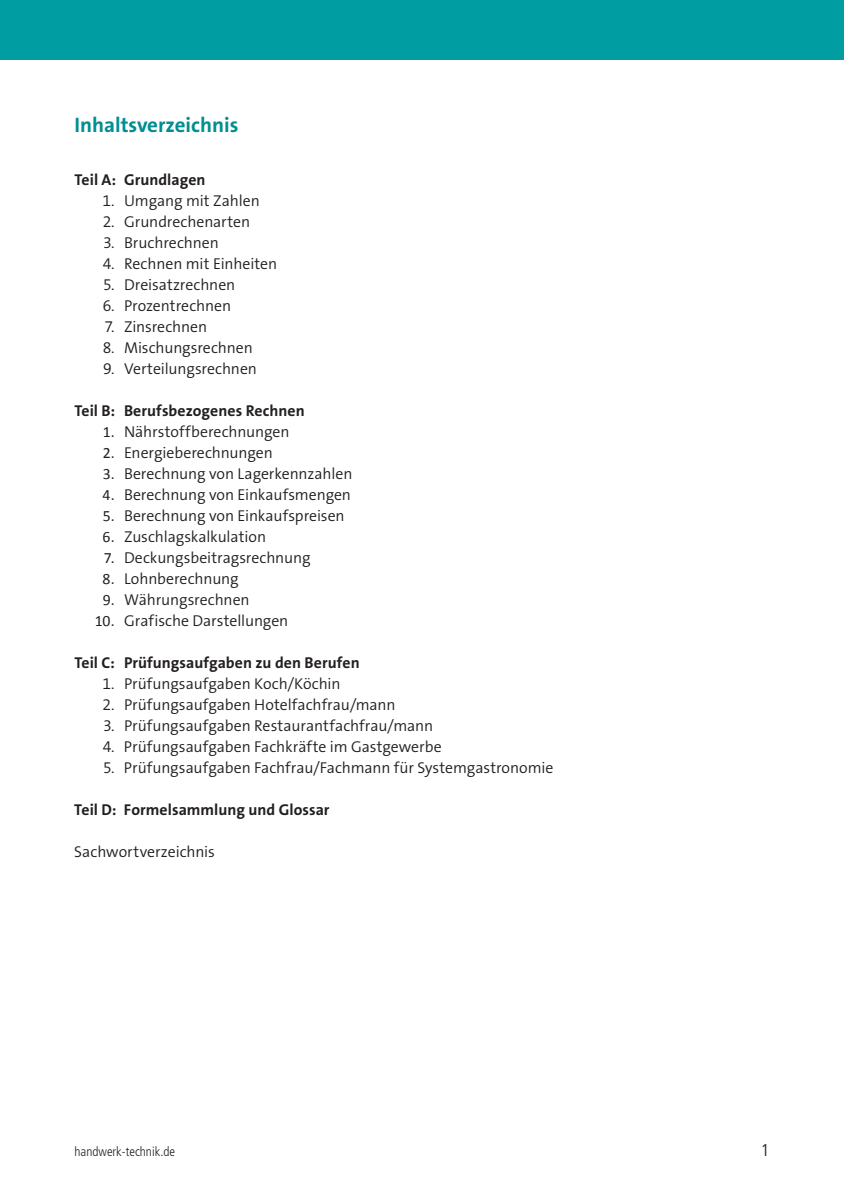
<style>
.page{position:relative;width:844px;height:1191px;background:#fff}
.page>*{position:absolute;margin:0;border:0;box-sizing:border-box;transform-origin:0 0}
.t1{font:700 21px "The Sans Os F";color:#008e91}
.t2{font:16.62px "DINOT";color:#231f20}
.t3{font:300 15.75px "The Sans Os F";letter-spacing:-.005em;color:#231f20}
.t4{font:700 15.75px "The Sans Os F";letter-spacing:.005em;color:#231f20}
.t5{font:300 condensed 13.12px "Frutiger LT Std";color:#231f20}
.s1{font-family:"Calibri";font-weight:400}
</style>
<div class="page">
<div style="left:0;top:0;width:843px;height:59px;background:#009ea2"></div>
<h1 class="t1" style="left:74px;top:111px;width:165px">Inhaltsverzeichnis</h1>
<p class="t4" style="left:74px;top:170px;width:132px">Teil A: Grundlagen</p>
<p class="t3" style="left:103px;top:191px;width:159px">1. Umgang mit Zahlen</p>
<p class="t3" style="left:103px;top:212px;width:149px">2. Grundrechenarten</p>
<p class="t3" style="left:103px;top:233px;width:117px">3. Bruchrechnen</p>
<p class="t3" style="left:103px;top:254px;width:176px">4. Rechnen mit Einheiten</p>
<p class="t3" style="left:103px;top:275px;width:134px">5. Dreisatzrechnen</p>
<p class="t3" style="left:103px;top:296px;width:130px">6. Prozentrechnen</p>
<p class="t3" style="left:104px;top:317px;width:104px">7. Zinsrechnen</p>
<p class="t3" style="left:103px;top:338px;width:152px">8. Mischungsrechnen</p>
<p class="t3" style="left:103px;top:359px;width:155px">9. Verteilungsrechnen</p>
<p class="t4" style="left:74px;top:401px;width:232px">Teil B: Berufsbezogenes Rechnen</p>
<p class="t3" style="left:103px;top:422px;width:188px"><span class="s1">1.</span> Nährstoffberechnungen</p>
<p class="t3" style="left:103px;top:443px;width:172px"><span class="s1">2.</span> Energieberechnungen</p>
<p class="t3" style="left:103px;top:464px;width:251px"><span class="s1">3.</span> Berechnung von Lagerkennzahlen</p>
<p class="t3" style="left:103px;top:485px;width:250px"><span class="s1">4.</span> Berechnung von Einkaufsmengen</p>
<p class="t3" style="left:103px;top:506px;width:243px"><span class="s1">5.</span> Berechnung von Einkaufspreisen</p>
<p class="t3" style="left:103px;top:527px;width:165px"><span class="s1">6.</span> Zuschlagskalkulation</p>
<p class="t3" style="left:104px;top:548px;width:208px"><span class="s1">7.</span> Deckungsbeitragsrechnung</p>
<p class="t3" style="left:102px;top:569px;width:138px"><span class="s1">8.</span> Lohnberechnung</p>
<p class="t3" style="left:103px;top:590px;width:148px"><span class="s1">9.</span> Währungsrechnen</p>
<p class="t3" style="left:95px;top:611px;width:195px"><span class="s1">10.</span> Grafische Darstellungen</p>
<p class="t4" style="left:74px;top:653px;width:287px">Teil C: Prüfungsaufgaben zu den Berufen</p>
<p class="t3" style="left:102px;top:674px;width:239px">1. Prüfungsaufgaben Koch/Köchin</p>
<p class="t3" style="left:103px;top:695px;width:294px">2. Prüfungsaufgaben Hotelfachfrau/mann</p>
<p class="t3" style="left:103px;top:716px;width:331px">3. Prüfungsaufgaben Restaurantfachfrau/mann</p>
<p class="t3" style="left:103px;top:737px;width:340px">4. Prüfungsaufgaben Fachkräfte im Gastgewerbe</p>
<p class="t3" style="left:103px;top:758px;width:452px">5. Prüfungsaufgaben Fachfrau/Fachmann für Systemgastronomie</p>
<p class="t4" style="left:74px;top:800px;width:257px">Teil D: Formelsammlung und Glossar</p>
<p class="t3" style="left:74px;top:842px;width:142px">Sachwortverzeichnis</p>
<p class="t5" style="left:74px;top:1143px;width:102px">handwerk-technik.de</p>
<p class="t2" style="left:760px;top:1138px;width:10px">1</p>
</div>
